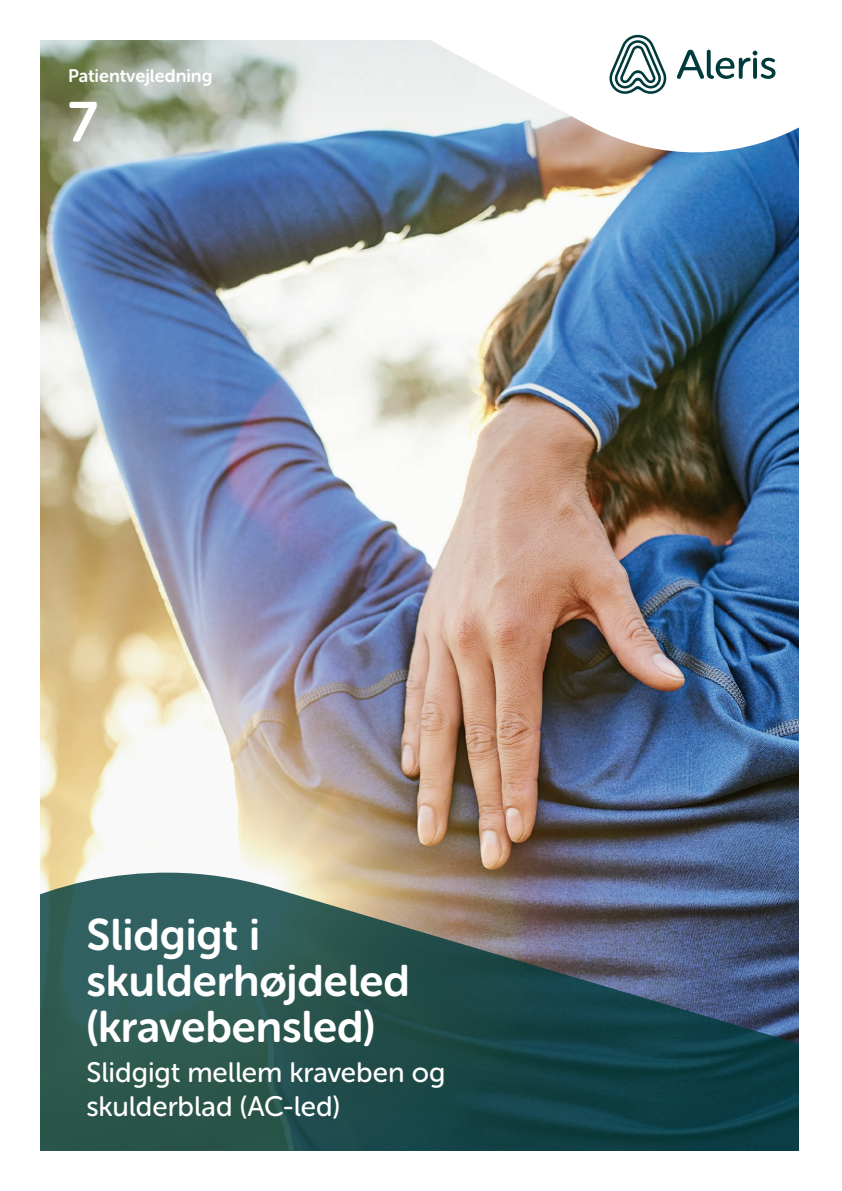
<style>
.page{position:relative;width:842px;height:1191px;background:#fff}
.page>*{position:absolute;margin:0;border:0;box-sizing:border-box;transform-origin:0 0}
.note_ml_rubrik{font:56px "Museo Sans Rounded 700";color:#fff}
.forside_1{font:44px/46px "Museo Sans Rounded 700";letter-spacing:-.005em;color:#fff}
.forside_2{font:28px/34px "Museo Sans Rounded 500";color:#fff}
.note_ml_rubrik-2{font:18px "Museo Sans Rounded 700";color:#fff}
</style>
<div class="page">
<img style="left:40px;top:249px;width:759px;height:622px">
<img style="left:40px;top:40px;width:759px;height:209px">
<svg style="left:40px;top:871px;width:759px;height:280px;background:#35575a"></svg>
<svg style="left:343px;top:34px;width:456px;height:128px"></svg>
<svg style="left:677px;top:50px;width:98px;height:29px"></svg>
<svg style="left:607px;top:35px;width:61px;height:59px"></svg>
<p class="note_ml_rubrik-2" style="left:68px;top:65px;width:146px">Patientvejledning</p>
<p class="note_ml_rubrik" style="left:68px;top:91px;width:31px">7</p>
<p class="forside_1" style="left:86px;top:912px;width:325px">Slidgigt i skulderhøjdeled (kravebensled)</p>
<p class="forside_2" style="left:86px;top:1055px;width:360px">Slidgigt mellem kraveben og skulderblad (AC-led)</p>
</div>
